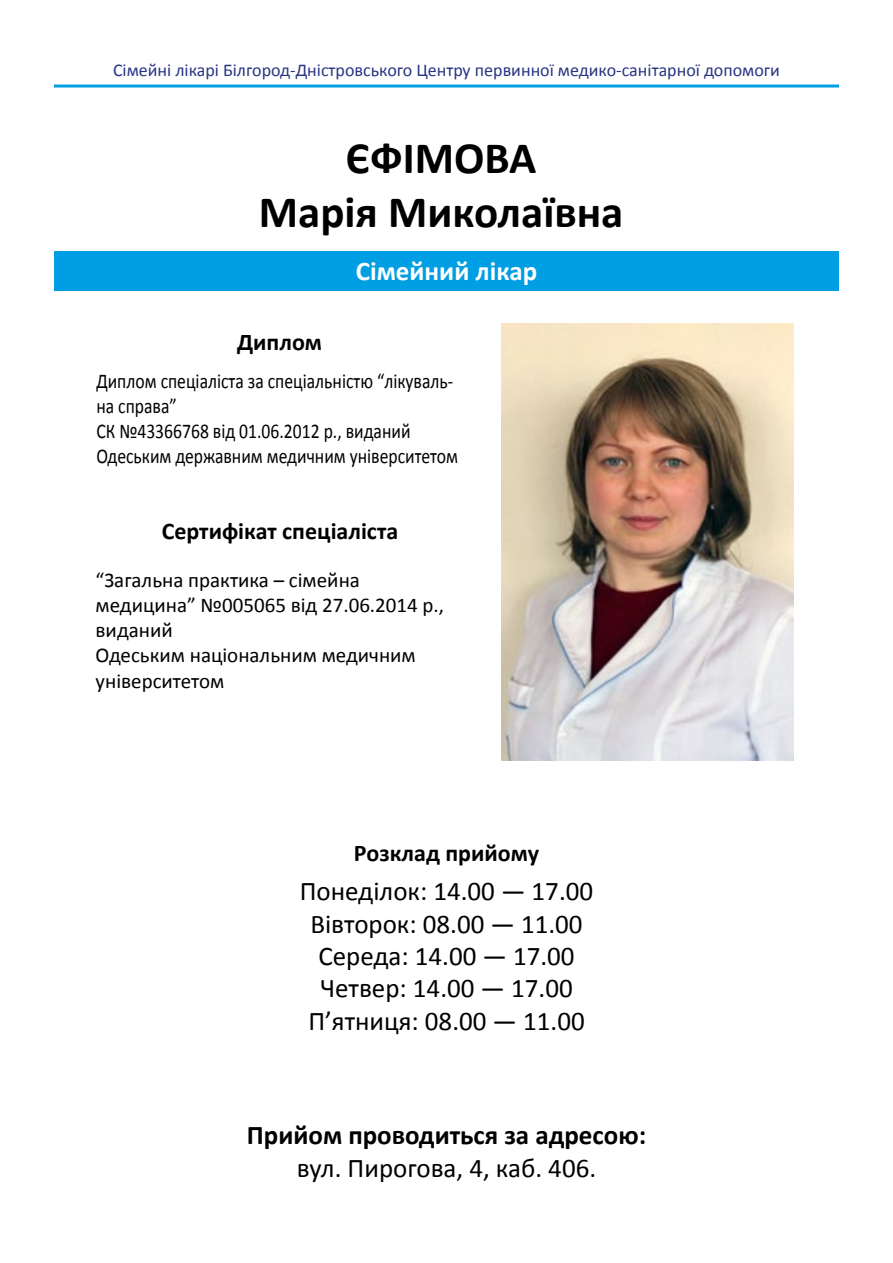
<style>
.page{position:relative;width:893px;height:1263px;background:#fff}
.page>*{position:absolute;margin:0;border:0;box-sizing:border-box;transform-origin:0 0}
.t1{font:700 45px/54px "Calibri";color:#000;text-align:center}
.t2{font:27px/32.4px "Calibri";color:#000;text-align:center}
.t3{font:700 27px "Calibri";color:#000}
.t4{font:700 27px "Calibri";color:#fff}
.t5{font:700 24px "Calibri";color:#000}
.t6{font:21px/25.2px "Calibri";color:#000;scale:.84 1}
.t7{font:21px/25.2px "Calibri";color:#000}
.t8{font:18px "Calibri";color:#283583}
</style>
<div class="page">
<hr style="left:54px;top:85px;width:785px;height:3px;background:#009fe3">
<div style="left:54px;top:251px;width:785px;height:39px;background:#009fe3"></div>
<img style="left:502px;top:323px;width:291px;height:437px">
<p class="t8" style="left:113px;top:59px;width:668px">Сімейні лікарі Білгород-Дністровського Центру первинної медико-санітарної допомоги</p>
<h1 class="t1" style="left:259px;top:131px;width:366px">ЄФІМОВА<br>Марія Миколаївна</h1>
<p class="t4" style="left:356px;top:253px;width:183px">Сімейний лікар</p>
<p class="t5" style="left:237px;top:326px;width:86px">Диплом</p>
<p class="t6" style="left:96px;top:368px;width:432px">Диплом спеціаліста за спеціальністю “лікуваль&shy;на справа”<br>СК №43366768 від 01.06.2012 р., виданий Одеським державним медичним університетом</p>
<p class="t5" style="left:162px;top:515px;width:238px">Сертифікат спеціаліста</p>
<p class="t7" style="left:96px;top:567px;width:350px">“Загальна практика – сімейна медицина” №005065 від 27.06.2014 р., виданий<br>Одеським національним медичним університетом</p>
<p class="t5" style="left:354px;top:837px;width:187px">Розклад прийому</p>
<p class="t2" style="left:300px;top:875px;width:295px">Понеділок: 14.00 — 17.00<br>Вівторок: 08.00 — 11.00<br>Середа: 14.00 — 17.00<br>Четвер: 14.00 — 17.00<br>Пʼятниця: 08.00 — 11.00</p>
<p class="t3" style="left:247px;top:1118px;width:401px">Прийом проводиться за адресою:</p>
<p class="t2" style="left:297px;top:1151px;width:301px">вул. Пирогова, 4, каб. 406.</p>
</div>
